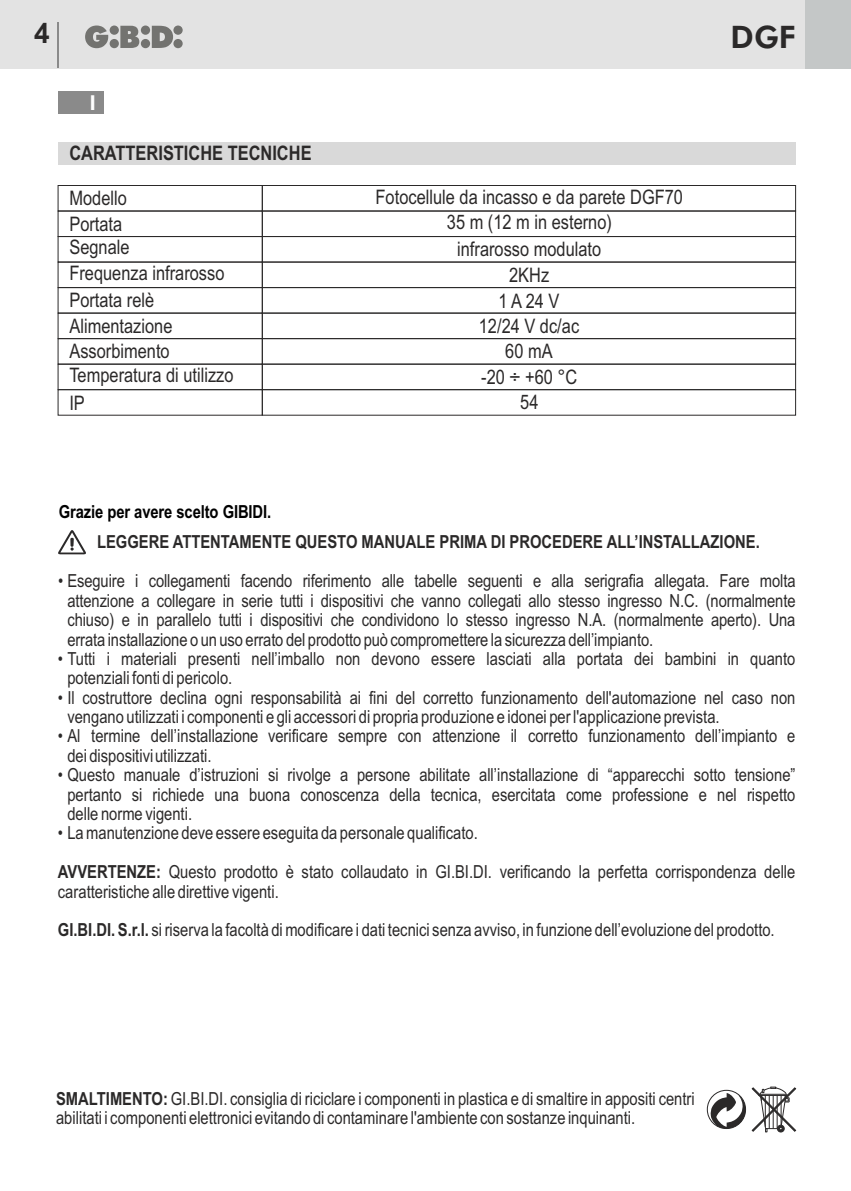
<style>
.page{position:relative;width:851px;height:1191px;background:#fff}
.page>*{position:absolute;margin:0;border:0;box-sizing:border-box;transform-origin:0 0}
.t1{font:800 31px "Futura BT";color:#2b2929}
.t2{font:700 28px "Arial";color:#2b2929}
.t3{font:800 20.6px "Futura BT";color:#fff}
.t4{font:20px/25.6px "Arial Narrow";color:#2b2929}
.t5{font:700 20px "Arial Narrow";color:#2b2929}
.t6{font:18px/19.4px "Arial Narrow";color:#2b2929}
.t7{font:700 18px "Arial Narrow";color:#2b2929}
.t8{font:700 18px "Arial Narrow";letter-spacing:-.005em;color:#000}
.s1{font-weight:700}
</style>
<div class="page">
<div style="left:0;top:0;width:850px;height:68px;background:#e3e3e3"></div>
<div style="left:805px;top:0;width:45px;height:68px;background:#c4c7c7"></div>
<svg style="left:85px;top:26px;width:98px;height:22px"></svg>
<hr style="left:57px;top:23px;width:1px;height:45px;background:#8a8a8a">
<div style="left:58px;top:142px;width:737px;height:22px;background:#d9d9d9"></div>
<div style="left:58px;top:91px;width:45px;height:22px;background:#8a8a8a"></div>
<div style="left:58px;top:185px;width:204px;height:26px;border:1px solid #2b2929"></div>
<div style="left:262px;top:185px;width:533px;height:26px;border:1px solid #2b2929"></div>
<div style="left:262px;top:211px;width:533px;height:26px;border:1px solid #2b2929"></div>
<div style="left:262px;top:236px;width:533px;height:26px;border:1px solid #2b2929"></div>
<div style="left:262px;top:262px;width:533px;height:26px;border:1px solid #2b2929"></div>
<div style="left:262px;top:287px;width:533px;height:26px;border:1px solid #2b2929"></div>
<div style="left:262px;top:313px;width:533px;height:26px;border:1px solid #2b2929"></div>
<div style="left:262px;top:338px;width:533px;height:26px;border:1px solid #2b2929"></div>
<div style="left:262px;top:364px;width:533px;height:26px;border:1px solid #2b2929"></div>
<div style="left:262px;top:389px;width:533px;height:26px;border:1px solid #2b2929"></div>
<div style="left:58px;top:211px;width:204px;height:26px;border:1px solid #2b2929"></div>
<div style="left:58px;top:236px;width:204px;height:26px;border:1px solid #2b2929"></div>
<div style="left:58px;top:262px;width:204px;height:26px;border:1px solid #2b2929"></div>
<div style="left:58px;top:287px;width:204px;height:26px;border:1px solid #2b2929"></div>
<div style="left:58px;top:313px;width:204px;height:26px;border:1px solid #2b2929"></div>
<div style="left:58px;top:338px;width:204px;height:26px;border:1px solid #2b2929"></div>
<div style="left:58px;top:364px;width:204px;height:26px;border:1px solid #2b2929"></div>
<div style="left:58px;top:389px;width:204px;height:26px;border:1px solid #2b2929"></div>
<svg style="left:707px;top:1090px;width:38px;height:38px"></svg>
<svg style="left:58px;top:530px;width:28px;height:24px"></svg>
<svg style="left:710px;top:1086px;width:86px;height:46px"></svg>
<h2 class="t2" style="left:34px;top:23px;width:17px">4</h2>
<p class="t3" style="left:90px;top:94px;width:8px">I</p>
<p class="t5" style="left:69px;top:146px;width:244px">CARATTERISTICHE TECNICHE</p>
<p class="t4" style="left:69px;top:187px;width:59px">Modello</p>
<p class="t4" style="left:69px;top:214px;width:62px;line-height:23.6px">Portata<br>Segnale</p>
<p class="t4" style="left:69px;top:261px;width:156px;line-height:27.2px">Frequenza infrarosso<br>Portata relè</p>
<p class="t4" style="left:69px;top:315px;width:105px">Alimentazione<br>Assorbimento</p>
<p class="t4" style="left:69px;top:364px;width:166px">Temperatura di utilizzo</p>
<p class="t4" style="left:69px;top:391px;width:17px">IP</p>
<h1 class="t1" style="left:730px;top:24px;width:66px">DGF</h1>
<p class="t4" style="left:375px;top:186px;width:309px">Fotocellule da incasso e da parete DGF70</p>
<p class="t4" style="left:447px;top:210px;width:166px;line-height:27.4px;text-align:center">35 m (12 m in esterno) infrarosso modulato</p>
<p class="t4" style="left:479px;top:264px;width:102px;text-align:center">2KHz<br>1 A 24 V<br>12/24 V dc/ac<br>60 mA<br>-20 ÷ +60 °C</p>
<p class="t4" style="left:520px;top:391px;width:20px">54</p>
<p class="t8" style="left:59px;top:505px;width:214px">Grazie per avere scelto GIBIDI.</p>
<p class="t7" style="left:97px;top:535px;width:664px">LEGGERE ATTENTAMENTE QUESTO MANUALE PRIMA DI PROCEDERE ALL’INSTALLAZIONE.</p>
<p class="t6" style="left:67px;top:573px;width:729px;text-align:justify;text-indent:-9px">• Eseguire i collegamenti facendo riferimento alle tabelle seguenti e alla serigrafia allegata. Fare molta attenzione a collegare in serie tutti i dispositivi che vanno collegati allo stesso ingresso N.C. (normalmente chiuso) e in parallelo tutti i dispositivi che condividono lo stesso ingresso N.A. (normalmente aperto). Una errata installazione o un uso errato del prodotto può compromettere la sicurezza dell’impianto.</p>
<p class="t6" style="left:67px;top:650px;width:729px;text-indent:-9px">• Tutti i materiali presenti nell’imballo non devono essere lasciati alla portata dei bambini in quanto potenziali fonti di pericolo.</p>
<p class="t6" style="left:67px;top:689px;width:729px;text-indent:-9px">• Il costruttore declina ogni responsabilità ai fini del corretto funzionamento dell'automazione nel caso non vengano utilizzati i componenti e gli accessori di propria produzione e idonei per l'applicazione prevista.</p>
<p class="t6" style="left:67px;top:728px;width:729px;text-indent:-9px">• Al termine dell’installazione verificare sempre con attenzione il corretto funzionamento dell’impianto e dei dispositivi utilizzati.</p>
<p class="t6" style="left:67px;top:767px;width:729px;text-align:justify;text-indent:-9px">• Questo manuale d’istruzioni si rivolge a persone abilitate all’installazione di “apparecchi sotto tensione” pertanto si richiede una buona conoscenza della tecnica, esercitata come professione e nel rispetto delle norme vigenti.</p>
<p class="t6" style="left:58px;top:815px;width:738px;line-height:39px">• La manutenzione deve essere eseguita da personale qualificato.<br><span class="s1">AVVERTENZE:</span> Questo prodotto è stato collaudato in GI.BI.DI. verificando la perfetta corrispondenza delle</p>
<p class="t6" style="left:58px;top:873px;width:718px;line-height:39px">caratteristiche alle direttive vigenti.<br><span class="s1">GI.BI.DI. S.r.l.</span> si riserva la facoltà di modificare i dati tecnici senza avviso, in funzione dell’evoluzione del prodotto.</p>
<p class="t6" style="left:56px;top:1090px;width:640px"><span class="s1">SMALTIMENTO:</span> GI.BI.DI. consiglia di riciclare i componenti in plastica e di smaltire in appositi centri abilitati i componenti elettronici evitando di contaminare l'ambiente con sostanze inquinanti.</p>
</div>
